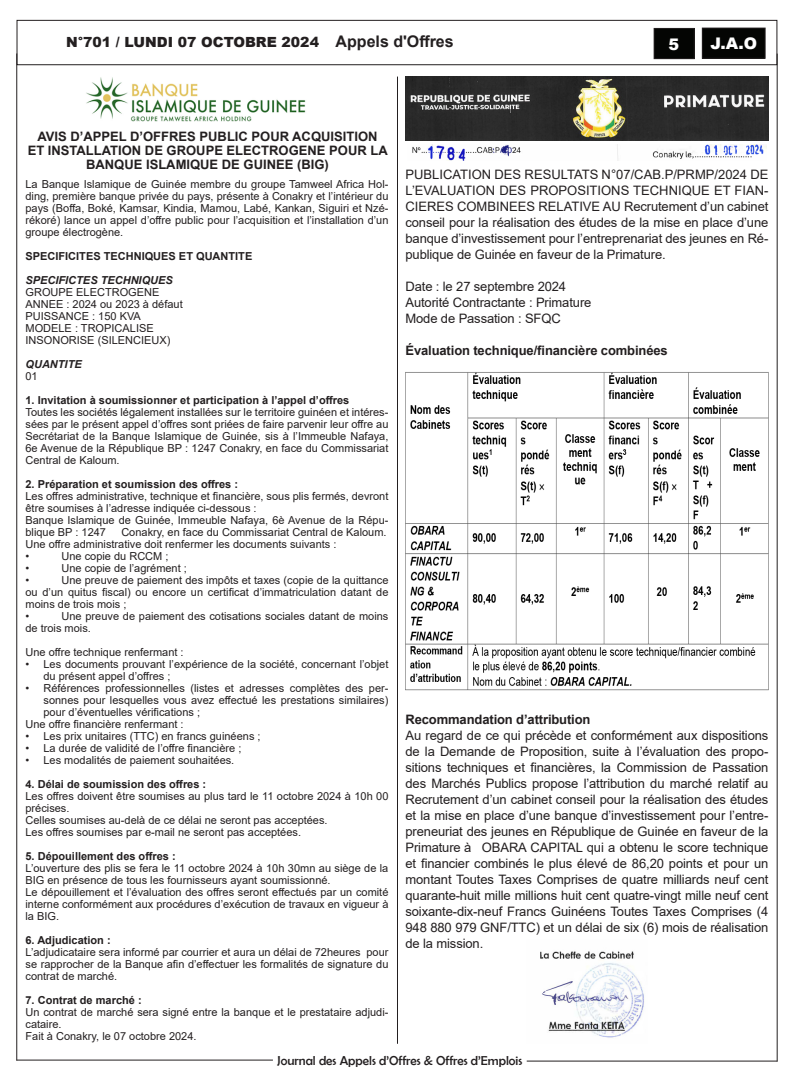
<style>
.page{position:relative;width:794px;height:1092px;background:#fff}
.page>*{position:absolute;margin:0;border:0;box-sizing:border-box;transform-origin:0 0}
.t1{font:700 16px "Arial";color:#231f20}
.t2{font:900 16px "Arial";color:#fff}
.t3{font:900 14px "Arial";color:#231f20}
.t4{font:13px/16px "Arial";letter-spacing:-.01em;color:#231f20;text-align:justify}
.t5{font:700 13px/14px "Arial";color:#231f20;text-align:center}
.t6{font:13px "Berlin Sans FB";color:#231f20}
.t7{font:11px/12px "Arial";color:#231f20}
.t8{font:700 11px "Arial";color:#231f20}
.t9{font:italic 700 11px "Arial";color:#231f20}
</style>
<div class="page">
<div style="left:17px;top:20px;width:760px;height:45px;border:1px solid #231f20"></div>
<hr style="left:17px;top:1059px;width:256px;height:1px;background:#231f20">
<hr style="left:527px;top:1060px;width:250px;height:1px;background:#231f20">
<div style="left:702px;top:28px;width:63px;height:30px;background:#040503"></div>
<div style="left:702px;top:28px;width:63px;height:31px;border:1px solid #231f20"></div>
<div style="left:654px;top:28px;width:40px;height:31px;background:#040503"></div>
<div style="left:653px;top:28px;width:41px;height:31px;border:1px solid #231f20"></div>
<hr style="left:17px;top:53px;width:1px;height:1007px;background:#231f20">
<hr style="left:777px;top:54px;width:1px;height:1007px;background:#231f20">
<img style="left:86px;top:77px;width:220px;height:45px">
<hr style="left:397px;top:77px;width:1px;height:966px;background:#231f20">
<img style="left:405px;top:77px;width:363px;height:63px">
<img style="left:412px;top:144px;width:354px;height:16px">
<img style="left:540px;top:951px;width:104px;height:87px">
<img style="left:405px;top:372px;width:363px;height:319px">
<p class="t1" style="left:335px;top:30px;width:120px">Appels d'Offres</p>
<p class="t3" style="left:66px;top:32px;width:254px">N°701 / LUNDI 07 OCTOBRE 2024</p>
<h1 class="t2" style="left:668px;top:32px;width:12px">5</h1>
<h1 class="t2" style="left:710px;top:32px;width:48px">J.A.O</h1>
<p class="t5" style="left:28px;top:129px;width:361px">AVIS D’APPEL D’OFFRES PUBLIC POUR ACQUISITION<br>ET INSTALLATION DE GROUPE ELECTROGENE POUR LA<br>BANQUE ISLAMIQUE DE GUINEE (BIG)</p>
<p class="t7" style="left:26px;top:178px;width:364px;text-align:justify">La Banque Islamique de Guinée membre du groupe Tamweel Africa Hol&shy;ding, première banque privée du pays, présente à Conakry et l’intérieur du pays (Boffa, Boké, Kamsar, Kindia, Mamou, Labé, Kankan, Siguiri et Nzé&shy;rékoré) lance un appel d’offre public pour l’acquisition et l’installation d’un groupe électrogène.</p>
<p class="t8" style="left:26px;top:248px;width:228px">SPECIFICITES TECHNIQUES ET QUANTITE</p>
<p class="t9" style="left:26px;top:272px;width:149px">SPECIFICTES TECHNIQUES</p>
<p class="t7" style="left:26px;top:286px;width:135px">GROUPE ELECTROGENE</p>
<p class="t7" style="left:26px;top:298px;width:159px">ANNEE : 2024 ou 2023 à défaut</p>
<p class="t7" style="left:26px;top:310px;width:117px">PUISSANCE : 150 KVA</p>
<p class="t7" style="left:26px;top:322px;width:130px">MODELE : TROPICALISE</p>
<p class="t7" style="left:26px;top:334px;width:146px">INSONORISE (SILENCIEUX)</p>
<p class="t9" style="left:26px;top:356px;width:58px">QUANTITE</p>
<p class="t7" style="left:26px;top:370px;width:14px">01</p>
<p class="t8" style="left:26px;top:392px;width:325px">1. Invitation à soumissionner et participation à l’appel d’offres</p>
<p class="t7" style="left:26px;top:406px;width:364px;text-align:justify">Toutes les sociétés légalement installées sur le territoire guinéen et intéres&shy;sées par le présent appel d’offres sont priées de faire parvenir leur offre au Secrétariat de la Banque Islamique de Guinée, sis à l’Immeuble Nafaya, 6e Avenue de la République BP : 1247 Conakry, en face du Commissariat Central de Kaloum.</p>
<p class="t8" style="left:26px;top:476px;width:214px">2. Préparation et soumission des offres :</p>
<p class="t7" style="left:26px;top:490px;width:364px">Les offres administrative, technique et financière, sous plis fermés, devront être soumises à l’adresse indiquée ci-dessous :</p>
<p class="t7" style="left:26px;top:514px;width:364px">Banque Islamique de Guinée, Immeuble Nafaya, 6è Avenue de la Répu&shy;blique BP : 1247</p>
<p class="t7" style="left:121px;top:526px;width:267px">Conakry, en face du Commissariat Central de Kaloum.</p>
<p class="t7" style="left:26px;top:538px;width:312px">Une offre administrative doit renfermer les documents suivants :</p>
<p class="t7" style="left:26px;top:550px;width:5px">•</p>
<p class="t7" style="left:62px;top:550px;width:108px">Une copie du RCCM ;</p>
<p class="t7" style="left:26px;top:562px;width:5px">•</p>
<p class="t7" style="left:62px;top:562px;width:127px">Une copie de l’agrément ;</p>
<p class="t7" style="left:26px;top:574px;width:5px">•</p>
<p class="t7" style="left:26px;top:574px;width:364px;text-align:justify;text-indent:36px">Une preuve de paiement des impôts et taxes (copie de la quittance ou d’un quitus fiscal) ou encore un certificat d’immatriculation datant de moins de trois mois ;</p>
<p class="t7" style="left:26px;top:610px;width:5px">•</p>
<p class="t7" style="left:26px;top:610px;width:364px;text-indent:36px">Une preuve de paiement des cotisations sociales datant de moins de trois mois.</p>
<p class="t7" style="left:26px;top:646px;width:160px">Une offre technique renfermant :</p>
<p class="t7" style="left:44px;top:658px;width:346px;text-indent:-18px">• Les documents prouvant l’expérience de la société, concernant l’objet du présent appel d’offres ;</p>
<p class="t7" style="left:44px;top:682px;width:346px;text-align:justify;text-indent:-18px">• Références professionnelles (listes et adresses complètes des per&shy;sonnes pour lesquelles vous avez effectué les prestations similaires) pour d’éventuelles vérifications ;</p>
<p class="t7" style="left:26px;top:718px;width:160px">Une offre financière renfermant :</p>
<p class="t7" style="left:26px;top:730px;width:237px">• Les prix unitaires (TTC) en francs guinéens ;</p>
<p class="t7" style="left:26px;top:742px;width:217px">• La durée de validité de l’offre financière ;</p>
<p class="t7" style="left:26px;top:754px;width:210px">• Les modalités de paiement souhaitées.</p>
<p class="t8" style="left:26px;top:776px;width:182px">4. Délai de soumission des offres :</p>
<p class="t7" style="left:26px;top:790px;width:364px">Les offres doivent être soumises au plus tard le 11 octobre 2024 à 10h 00 précises.</p>
<p class="t7" style="left:26px;top:814px;width:304px">Celles soumises au-delà de ce délai ne seront pas acceptées.</p>
<p class="t7" style="left:26px;top:826px;width:277px">Les offres soumises par e-mail ne seront pas acceptées.</p>
<p class="t8" style="left:26px;top:848px;width:152px">5. Dépouillement des offres :</p>
<p class="t7" style="left:26px;top:862px;width:364px">L’ouverture des plis se fera le 11 octobre 2024 à 10h 30mn au siège de la<br>BIG en présence de tous les fournisseurs ayant soumissionné.</p>
<p class="t7" style="left:26px;top:886px;width:364px;text-align:justify">Le dépouillement et l’évaluation des offres seront effectués par un comité interne conformément aux procédures d’exécution de travaux en vigueur à la BIG.</p>
<p class="t8" style="left:26px;top:932px;width:87px">6. Adjudication :</p>
<p class="t7" style="left:26px;top:946px;width:364px;text-align:justify">L’adjudicataire sera informé par courrier et aura un délai de 72heures pour se rapprocher de la Banque afin d’effectuer les formalités de signature du contrat de marché.</p>
<p class="t8" style="left:26px;top:992px;width:118px">7. Contrat de marché :</p>
<p class="t7" style="left:26px;top:1006px;width:364px">Un contrat de marché sera signé entre la banque et le prestataire adjudi&shy;cataire.</p>
<p class="t7" style="left:26px;top:1030px;width:172px">Fait à Conakry, le 07 octobre 2024.</p>
<p class="t4" style="left:405px;top:167px;width:364px">PUBLICATION DES RESULTATS N°07/CAB.P/PRMP/2024 DE L’EVALUATION DES PROPOSITIONS TECHNIQUE ET FIAN-CIERES COMBINEES RELATIVE AU Recrutement d’un cabinet conseil pour la réalisation des études de la mise en place d’une banque d’investissement pour l’entreprenariat des jeunes en Ré&shy;publique de Guinée en faveur de la Primature.</p>
<p class="t4" style="left:405px;top:279px;width:162px">Date : le 27 septembre 2024</p>
<p class="t4" style="left:405px;top:295px;width:187px">Autorité Contractante : Primature</p>
<p class="t4" style="left:405px;top:311px;width:157px">Mode de Passation : SFQC</p>
<p class="t5" style="left:405px;top:344px;width:264px">Évaluation technique/financière combinées</p>
<p class="t5" style="left:405px;top:712px;width:187px">Recommandation d’attribution</p>
<p class="t4" style="left:405px;top:727px;width:364px">Au regard de ce qui précède et conformément aux dispositions de la Demande de Proposition, suite à l’évaluation des propo&shy;sitions techniques et financières, la Commission de Passation des Marchés Publics propose l’attribution du marché relatif au Recrutement d’un cabinet conseil pour la réalisation des études et la mise en place d’une banque d’investissement pour l’entre&shy;preneuriat des jeunes en République de Guinée en faveur de la Primature à OBARA CAPITAL qui a obtenu le score technique et financier combinés le plus élevé de 86,20 points et pour un montant Toutes Taxes Comprises de quatre milliards neuf cent quarante-huit mille millions huit cent quatre-vingt mille neuf cent soixante-dix-neuf Francs Guinéens Toutes Taxes Comprises (4<br>948 880 979 GNF/TTC) et un délai de six (6) mois de réalisation de la mission.</p>
<p class="t6" style="left:277px;top:1052px;width:246px">Journal des Appels d’Offres &amp; Offres d’Emplois</p>
</div>
